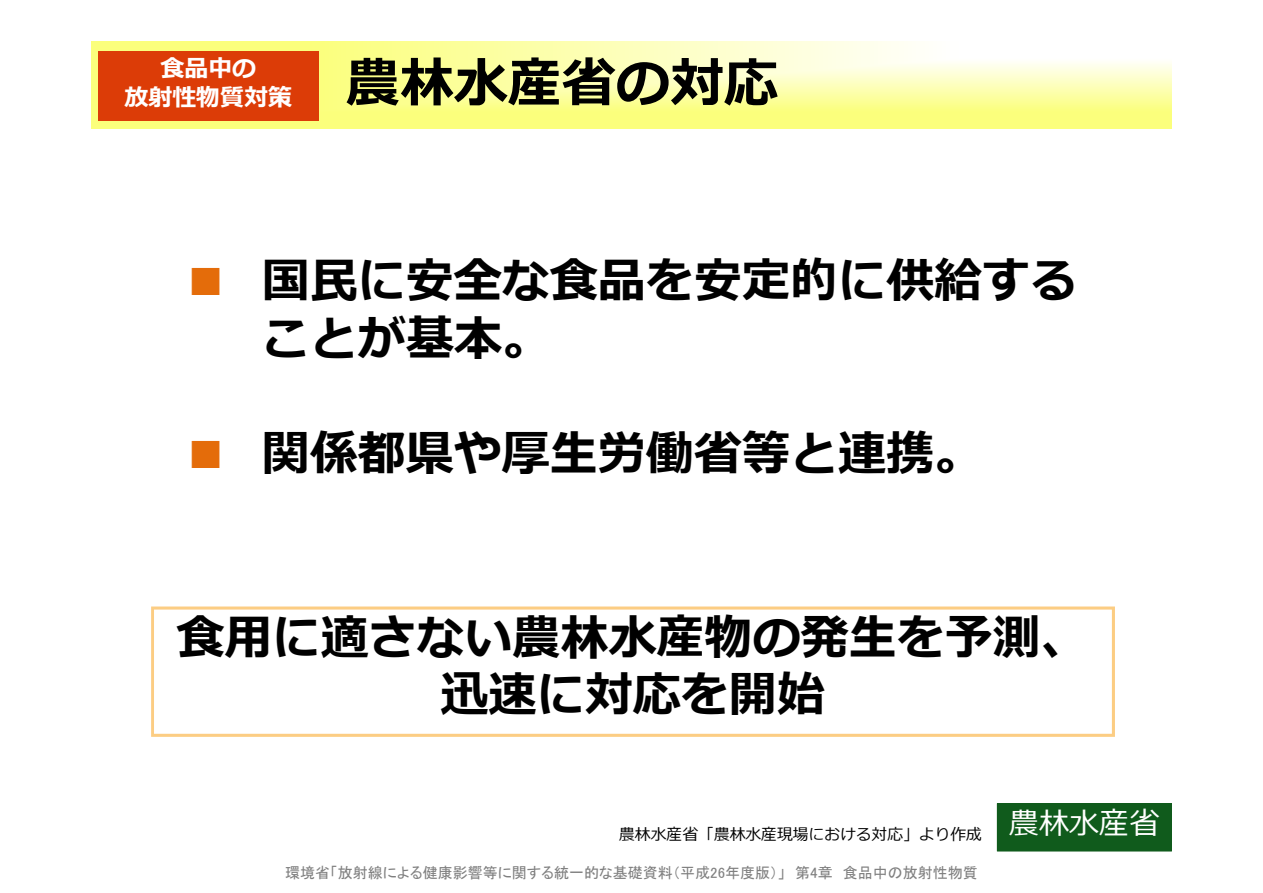
<style>
.page{position:relative;width:1263px;height:893px;background:#fff}
.page>*{position:absolute;margin:0;border:0;box-sizing:border-box;transform-origin:0 0}
.t1{font:700 54px "Meiryo";color:#000}
.t2{font:700 48px/57.6px "Meiryo";color:#000}
.t3{font:30px "Meiryo";color:#fff}
.t4{font:700 24px/28.8px "Meiryo";color:#fff;text-align:center}
.t5{font:15.9px "Meiryo";color:#000}
.t6{font:15px "MS P Gothic";color:#808080}
.s1{color:#e46c0a}
</style>
<div class="page">
<img style="left:91px;top:41px;width:1080px;height:88px">
<div style="left:98px;top:51px;width:221px;height:69px;background:#dc3c07"></div>
<div style="left:997px;top:803px;width:174px;height:48px;background:#105b1c"></div>
<svg style="left:151px;top:606px;width:964px;height:131px"></svg>
<p class="t4" style="left:124px;top:55px;width:169px">食品中の<br>放射性物質対策</p>
<p class="t1" style="left:346px;top:45px;width:433px">農林水産省の対応</p>
<p class="t2" style="left:262px;top:255px;width:818px;text-indent:-80px"><span class="s1">■</span> 国民に安全な食品を安定的に供給することが基本。</p>
<p class="t2" style="left:182px;top:427px;width:802px"><span class="s1">■</span> 関係都県や厚生労働省等と連携。</p>
<p class="t2" style="left:176px;top:611px;width:914px;text-align:center">食用に適さない農林水産物の発生を予測、迅速に対応を開始</p>
<p class="t5" style="left:619px;top:823px;width:364px">農林水産省「農林水産現場における対応」より作成</p>
<p class="t6" style="left:285px;top:865px;width:694px">環境省「放射線による健康影響等に関する統一的な基礎資料（平成26年度版）」　第4章　食品中の放射性物質</p>
<p class="t3" style="left:1009px;top:803px;width:152px">農林水産省</p>
</div>
